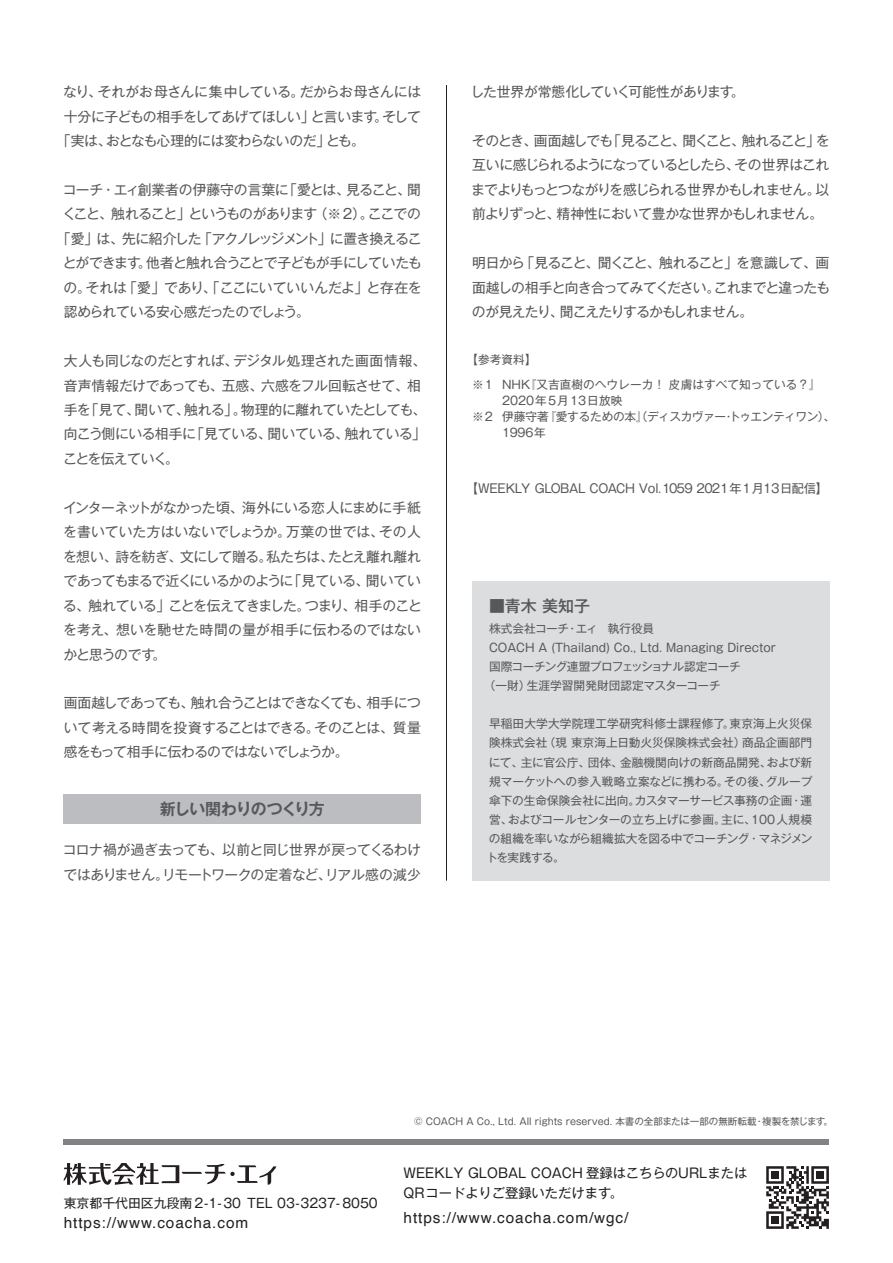
<style>
.page{position:relative;width:893px;height:1263px;background:#fff}
.page>*{position:absolute;margin:0;border:0;box-sizing:border-box;transform-origin:0 0}
.t1{font:700 15.9px "Gothic MB101 Pr 6 N De";letter-spacing:-.065em;color:#57585a}
.t2{font:500 15.9px "Gothic MB101 Pr 6 N";color:#57585a}
.t3{font:15.3px "Helvetica";letter-spacing:.06em;color:#231f20}
.t4{font:13.8px/24.5px "Gothic MB101 Pr 6 N";letter-spacing:-.04em;color:#57585a;text-align:justify}
.t5{font:13.8px "Gothic MB101 Pr 6 N";letter-spacing:-.02em;color:#57585a}
.t6{font:13.8px "Gothic MB101 Pr 6 N";letter-spacing:-.07em;color:#57585a}
.t7{font:13.8px "Gothic MB101 Pr 6 N";letter-spacing:-.075em;color:#57585a}
.t8{font:13.8px "Gothic MB101 Pr 6 N";letter-spacing:-.06em;color:#57585a}
.t9{font:13.8px "Gothic MB101 Pr 6 N";letter-spacing:-.015em;color:#57585a}
.t10{font:13.2px/20.4px "Gothic MB101 Pro";color:#231f20}
.t11{font:12.9px "Gothic MB101 Pr 6 N";color:#231f20}
.t12{font:12.15px "Gothic MB101 Pr 6 N";letter-spacing:-.02em;color:#57585a}
.t13{font:11.7px/19.2px "Gothic MB101 Pr 6 N";color:#57585a}
.t14{font:11.7px "Gothic MB101 Pr 6 N";letter-spacing:-.04em;color:#57585a}
.t15{font:11.7px "Gothic MB101 Pr 6 N";letter-spacing:-.055em;color:#57585a}
.t16{font:9.6px "Gothic MB101 Pr 6 N";color:#57585a}
</style>
<div class="page">
<div style="left:64px;top:794px;width:357px;height:30px;background:#bcbdc0"></div>
<div style="left:472px;top:581px;width:357px;height:300px;background:#dcdddf"></div>
<hr style="left:446px;top:85px;width:1px;height:796px;background:#231f20">
<svg style="left:766px;top:1166px;width:63px;height:63px"></svg>
<svg style="left:64px;top:1163px;width:212px;height:22px"></svg>
<div style="left:64px;top:1138px;width:765px;height:6px;background:#808285"></div>
<p class="t5" style="left:63px;top:80px;width:359px">なり、それがお母さんに集中している。だからお母さんには</p>
<p class="t4" style="left:64px;top:103px;width:359px">十分に子どもの相手をしてあげてほしい」と言います。そして</p>
<p class="t4" style="left:57px;top:128px;width:310px">「実は、おとなも心理的には変わらないのだ」とも。</p>
<p class="t4" style="left:63px;top:177px;width:360px">コーチ・エィ創業者の伊藤守の言葉に「愛とは、見ること、聞</p>
<p class="t6" style="left:63px;top:203px;width:360px">くこと、触れること」というものがあります（※ 2）。ここでの</p>
<p class="t7" style="left:57px;top:227px;width:366px">「愛」は、先に紹介した「アクノレッジメント」に置き換えるこ</p>
<p class="t8" style="left:63px;top:252px;width:361px">とができます。他者と触れ合うことで子どもが手にしていたも</p>
<p class="t9" style="left:64px;top:276px;width:359px">の。それは「愛」であり、「ここにいていいんだよ」と存在を</p>
<p class="t4" style="left:64px;top:299px;width:248px">認められている安心感だったのでしょう。</p>
<p class="t4" style="left:63px;top:348px;width:365px;text-align:left">大人も同じなのだとすれば、デジタル処理された画面情報、音声情報だけであっても、五感、六感をフル回転させて、相手を「見て、聞いて、触れる」。物理的に離れていたとしても、向こう側にいる相手に「見ている、聞いている、触れている」ことを伝えていく。</p>
<p class="t4" style="left:63px;top:494px;width:360px">インターネットがなかった頃、海外にいる恋人にまめに手紙を書いていた方はいないでしょうか。万葉の世では、その人を想い、詩を紡ぎ、文にして贈る。私たちは、たとえ離れ離れであってもまるで近くにいるかのように「見ている、聞いている、触れている」ことを伝えてきました。つまり、相手のことを考え、想いを馳せた時間の量が相手に伝わるのではないかと思うのです。</p>
<p class="t4" style="left:64px;top:690px;width:359px">画面越しであっても、触れ合うことはできなくても、相手について考える時間を投資することはできる。そのことは、質量感をもって相手に伝わるのではないでしょうか。</p>
<p class="t1" style="left:160px;top:796px;width:167px">新しい関わりのつくり方</p>
<p class="t4" style="left:63px;top:837px;width:360px">コロナ禍が過ぎ去っても、以前と同じ世界が戻ってくるわけではありません。リモートワークの定着など、リアル感の減少</p>
<p class="t5" style="left:470px;top:80px;width:276px">した世界が常態化していく可能性があります。</p>
<p class="t4" style="left:471px;top:128px;width:360px">そのとき、画面越しでも「見ること、聞くこと、触れること」を互いに感じられるようになっているとしたら、その世界はこれまでよりもっとつながりを感じられる世界かもしれません。以前よりずっと、精神性において豊かな世界かもしれません。</p>
<p class="t4" style="left:472px;top:250px;width:360px">明日から「見ること、聞くこと、触れること」を意識して、画面越しの相手と向き合ってみてください。これまでと違ったものが見えたり、聞こえたりするかもしれません。</p>
<p class="t13" style="left:472px;top:347px;width:350px;line-height:24.5px;text-indent:-6px">【参考資料】<br>※1 NHK『又吉直樹のヘウレーカ！ 皮膚はすべて知っている？』</p>
<p class="t13" style="left:502px;top:390px;width:122px">2020年5月13日放映</p>
<p class="t14" style="left:472px;top:406px;width:365px">※2 伊藤守著『愛するための本』（ディスカヴァー・トゥエンティワン）、</p>
<p class="t13" style="left:502px;top:422px;width:45px">1996年</p>
<p class="t12" style="left:466px;top:479px;width:364px">【WEEKLY GLOBAL COACH Vol.1059 2021年1月13日配信】</p>
<p class="t2" style="left:489px;top:593px;width:102px">■青木 美知子</p>
<p class="t13" style="left:489px;top:618px;width:167px">株式会社コーチ・エィ　執行役員</p>
<p class="t13" style="left:489px;top:637px;width:289px">COACH A (Thailand) Co., Ltd. Managing Director</p>
<p class="t15" style="left:489px;top:657px;width:253px">国際コーチング連盟プロフェッショナル認定コーチ</p>
<p class="t13" style="left:484px;top:675px;width:238px">（一財）生涯学習開発財団認定マスターコーチ</p>
<p class="t13" style="left:486px;top:713px;width:327px;text-align:justify">早稲田大学大学院理工学研究科修士課程修了。東京海上火災保険株式会社（現 東京海上日動火災保険株式会社）商品企画部門にて、主に官公庁、団体、金融機関向けの新商品開発、および新規マーケットへの参入戦略立案などに携わる。その後、グループ傘下の生命保険会社に出向。カスタマーサービス事務の企画・運営、およびコールセンターの立ち上げに参画。主に、100人規模の組織を率いながら組織拡大を図る中でコーチング・マネジメントを実践する。</p>
<p class="t11" style="left:64px;top:1192px;width:315px">東京都千代田区九段南 2-1-30 TEL 03-3237- 8050</p>
<p class="t3" style="left:64px;top:1210px;width:186px">https://www.coacha.com</p>
<p class="t16" style="left:414px;top:1113px;width:421px">© COACH A Co., Ltd. All rights reserved. 本書の全部または一部の無断転載・複製を禁じます。</p>
<p class="t10" style="left:404px;top:1160px;width:345px">WEEKLY GLOBAL COACH 登録はこちらのURLまたは<br>QRコードよりご登録いただけます。</p>
<p class="t3" style="left:404px;top:1206px;width:226px">https://www.coacha.com/wgc/</p>
</div>
